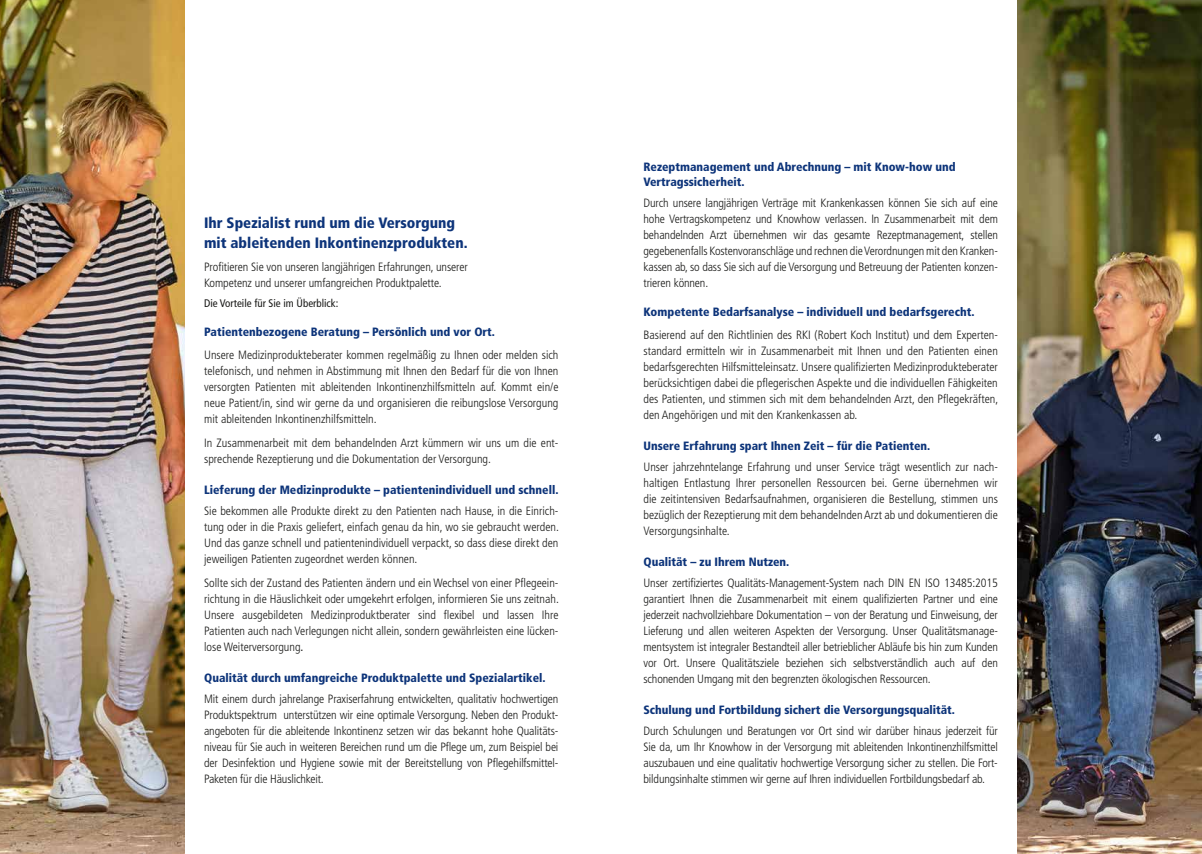
<style>
.page{position:relative;width:1202px;height:854px;background:#fff}
.page>*{position:absolute;margin:0;border:0;box-sizing:border-box;transform-origin:0 0}
.t1{font:900 condensed 15px/20px "Frutiger LT";color:#0d347a}
.t2{font:300 condensed 12px/16px "Frutiger LT";color:#1a1a18;text-align:justify}
.t3{font:900 condensed 12px/15px "Frutiger LT";color:#0d347a}
.t4{font:condensed 11px "Frutiger LT";color:#1a1a18}
.s1{font-weight:400}
</style>
<div class="page">
<img style="left:1018px;top:0;width:184px;height:853px">
<img style="left:0;top:0;width:184px;height:853px">
<p class="t1" style="left:204px;top:213px;width:265px">Ihr Spezialist rund um die Versorgung mit ableitenden Inkontinenzprodukten.</p>
<p class="t2" style="left:204px;top:259px;width:265px">Profitieren Sie von unseren langjährigen Erfahrungen, unserer<br>Kompetenz und unserer umfangreichen Produktpalette.</p>
<p class="t4" style="left:204px;top:296px;width:136px">Die Vorteile für Sie im Überblick:</p>
<p class="t3" style="left:204px;top:324px;width:292px">Patientenbezogene Beratung – Persönlich und vor Ort.</p>
<p class="t2" style="left:204px;top:347px;width:356px">Unsere Medizinprodukteberater kommen regelmäßig zu Ihnen oder melden sich telefonisch, und nehmen in Abstimmung mit Ihnen den Bedarf für die von Ihnen versorgten Patienten mit ableitenden Inkontinenzhilfsmitteln auf. Kommt ein/e neue Patient/in, sind wir gerne da und organisieren die reibungslose Versorgung mit ableitenden Inkontinenzhilfsmitteln.</p>
<p class="t2" style="left:204px;top:435px;width:356px">In Zusammenarbeit mit dem behandelnden Arzt kümmern wir uns um die ent&shy;sprechende Rezeptierung und die Dokumentation der Versorgung.</p>
<p class="t3" style="left:204px;top:482px;width:356px">Lieferung der Medizinprodukte – patientenindividuell und schnell.</p>
<p class="t2" style="left:204px;top:503px;width:356px">Sie bekommen alle Produkte direkt zu den Patienten nach Hause, in die Einrich&shy;tung oder in die Praxis geliefert, einfach genau da hin, wo sie gebraucht werden.<br>Und das ganze schnell und patientenindividuell verpackt, so dass diese direkt den jeweiligen Patienten zugeordnet werden können.</p>
<p class="t2" style="left:204px;top:575px;width:356px">Sollte sich der Zustand des Patienten ändern und ein Wechsel von einer Pflegeein&shy;richtung in die Häuslichkeit oder umgekehrt erfolgen, informieren Sie uns zeitnah.<br>Unsere ausgebildeten Medizinproduktberater sind flexibel und lassen Ihre Patienten auch nach Verlegungen nicht allein, sondern gewährleisten eine lücken&shy;lose Weiterversorgung<span class="s1">.</span></p>
<p class="t3" style="left:204px;top:670px;width:343px">Qualität durch umfangreiche Produktpalette und Spezialartikel.</p>
<p class="t2" style="left:204px;top:691px;width:356px">Mit einem durch jahrelange Praxiserfahrung entwickelten, qualitativ hochwertigen Produktspektrum unterstützen wir eine optimale Versorgung. Neben den Produkt&shy;angeboten für die ableitende Inkontinenz setzen wir das bekannt hohe Qualitäts&shy;niveau für Sie auch in weiteren Bereichen rund um die Pflege um, zum Beispiel bei der Desinfektion und Hygiene sowie mit der Bereitstellung von Pflegehilfsmittel-Paketen für die Häuslichkeit.</p>
<p class="t3" style="left:643px;top:159px;width:314px">Rezeptmanagement und Abrechnung – mit Know-how und<br>Vertragssicherheit.</p>
<p class="t2" style="left:643px;top:195px;width:356px">Durch unsere langjährigen Verträge mit Krankenkassen können Sie sich auf eine hohe Vertragskompetenz und Knowhow verlassen. In Zusammenarbeit mit dem behandelnden Arzt übernehmen wir das gesamte Rezeptmanagement, stellen gegebenenfalls Kostenvoranschläge und rechnen die Verordnungen mit den Kranken&shy;kassen ab, so dass Sie sich auf die Versorgung und Betreuung der Patienten konzen&shy;trieren können.</p>
<p class="t3" style="left:643px;top:304px;width:332px">Kompetente Bedarfsanalyse – individuell und bedarfsgerecht.</p>
<p class="t2" style="left:643px;top:327px;width:356px">Basierend auf den Richtlinien des RKI (Robert Koch Institut) und dem Experten&shy;standard ermitteln wir in Zusammenarbeit mit Ihnen und den Patienten einen bedarfsgerechten Hilfsmitteleinsatz. Unsere qualifizierten Medizinprodukteberater berücksichtigen dabei die pflegerischen Aspekte und die individuellen Fähigkeiten des Patienten, und stimmen sich mit dem behandelnden Arzt, den Pflegekräften, den Angehörigen und mit den Krankenkassen ab.</p>
<p class="t3" style="left:643px;top:438px;width:288px">Unsere Erfahrung spart Ihnen Zeit – für die Patienten.</p>
<p class="t2" style="left:643px;top:459px;width:356px">Unser jahrzehntelange Erfahrung und unser Service trägt wesentlich zur nach&shy;haltigen Entlastung Ihrer personellen Ressourcen bei. Gerne übernehmen wir die zeitintensiven Bedarfsaufnahmen, organisieren die Bestellung, stimmen uns bezüglich der Rezeptierung mit dem behandelnden Arzt ab und dokumentieren die Versorgungsinhalte.</p>
<p class="t3" style="left:643px;top:554px;width:147px">Qualität – zu Ihrem Nutzen.</p>
<p class="t2" style="left:643px;top:575px;width:356px">Unser zertifiziertes Qualitäts-Management-System nach DIN EN ISO 13485:2015 garantiert Ihnen die Zusammenarbeit mit einem qualifizierten Partner und eine jederzeit nachvollziehbare Dokumentation – von der Beratung und Einweisung, der Lieferung und allen weiteren Aspekten der Versorgung. Unser Qualitätsmanage&shy;mentsystem ist integraler Bestandteil aller betrieblicher Abläufe bis hin zum Kunden vor Ort. Unsere Qualitätsziele beziehen sich selbstverständlich auch auf den schonenden Umgang mit den begrenzten ökologischen Ressourcen.</p>
<p class="t3" style="left:643px;top:702px;width:313px">Schulung und Fortbildung sichert die Versorgungsqualität.</p>
<p class="t2" style="left:643px;top:723px;width:356px">Durch Schulungen und Beratungen vor Ort sind wir darüber hinaus jederzeit für Sie da, um Ihr Knowhow in der Versorgung mit ableitenden Inkontinenzhilfsmittel auszubauen und eine qualitativ hochwertige Versorgung sicher zu stellen. Die Fort&shy;bildungsinhalte stimmen wir gerne auf Ihren individuellen Fortbildungsbedarf ab.</p>
</div>
